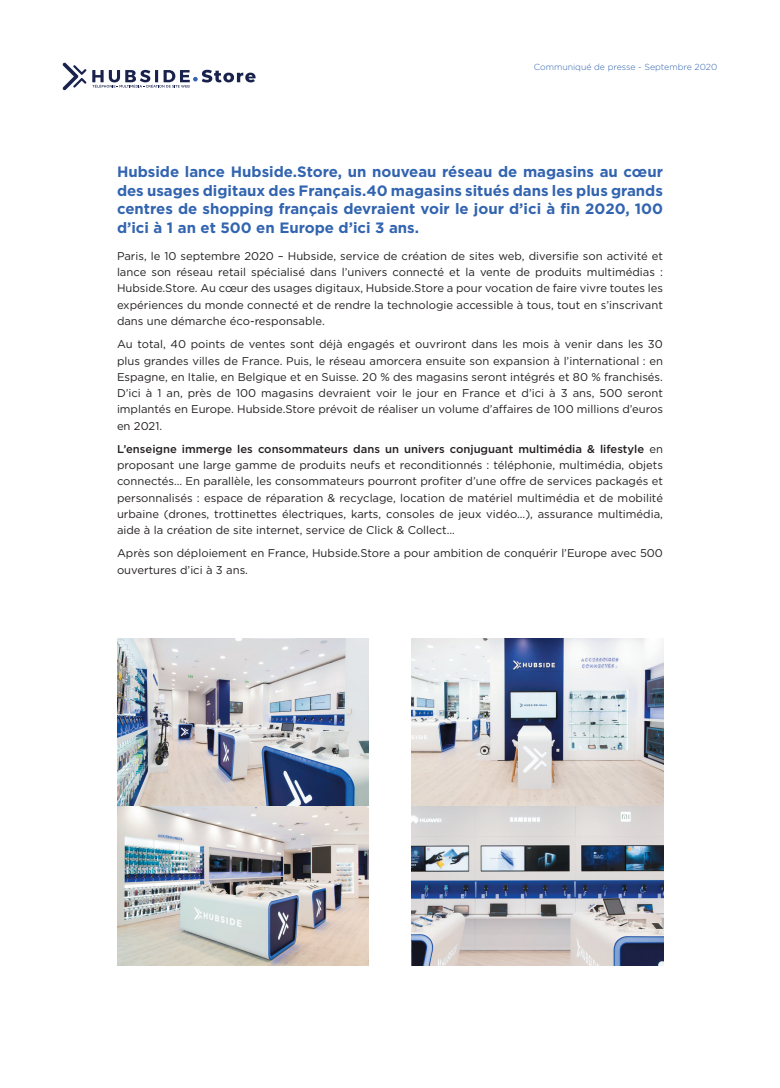
<style>
.page{position:relative;width:780px;height:1088px;background:#fff}
.page>*{position:absolute;margin:0;border:0;box-sizing:border-box;transform-origin:0 0}
.t1{font:700 15px/18.8px "Gotham";color:#3264b0;text-align:justify}
.t2{font:11.25px/16.2px "Gotham";color:#231f20;text-align:justify}
.t3{font:300 8.75px "Gotham";color:#3264b0}
.s1{font-weight:500}
</style>
<div class="page">
<svg style="left:63px;top:63px;width:23px;height:27px"></svg>
<svg style="left:92px;top:70px;width:163px;height:18px"></svg>
<img style="left:117px;top:638px;width:252px;height:327px">
<img style="left:411px;top:638px;width:252px;height:327px">
<p class="t3" style="left:533px;top:61px;width:185px">Communiqué de presse - Septembre 2020</p>
<p class="t1" style="left:117px;top:162px;width:547px">Hubside lance Hubside.Store, un nouveau réseau de magasins au cœur des usages digitaux des Français.40 magasins situés dans les plus grands centres de shopping français devraient voir le jour d’ici à fin 2020, 100 d’ici à 1 an et 500 en Europe d’ici 3 ans.</p>
<p class="t2" style="left:117px;top:248px;width:547px">Paris, le 10 septembre 2020 – Hubside, service de création de sites web, diversifie son activité et lance son réseau retail spécialisé dans l’univers connecté et la vente de produits multimédias :<br>Hubside.Store. Au cœur des usages digitaux, Hubside.Store a pour vocation de faire vivre toutes les expériences du monde connecté et de rendre la technologie accessible à tous, tout en s’inscrivant dans une démarche éco-responsable.</p>
<p class="t2" style="left:117px;top:336px;width:547px">Au total, 40 points de ventes sont déjà engagés et ouvriront dans les mois à venir dans les 30 plus grandes villes de France. Puis, le réseau amorcera ensuite son expansion à l’international : en Espagne, en Italie, en Belgique et en Suisse. 20 % des magasins seront intégrés et 80 % franchisés.<br>D’ici à 1 an, près de 100 magasins devraient voir le jour en France et d’ici à 3 ans, 500 seront implantés en Europe. Hubside.Store prévoit de réaliser un volume d’affaires de 100 millions d’euros en 2021.</p>
<p class="t2" style="left:117px;top:440px;width:547px"><span class="s1">L’enseigne immerge les consommateurs dans un univers conjuguant multimédia &amp; lifestyle</span> en proposant une large gamme de produits neufs et reconditionnés : téléphonie, multimédia, objets connectés… En parallèle, les consommateurs pourront profiter d’une offre de services packagés et personnalisés : espace de réparation &amp; recyclage, location de matériel multimédia et de mobilité urbaine (drones, trottinettes électriques, karts, consoles de jeux vidéo...), assurance multimédia, aide à la création de site internet, service de Click &amp; Collect…</p>
<p class="t2" style="left:117px;top:545px;width:547px">Après son déploiement en France, Hubside.Store a pour ambition de conquérir l’Europe avec 500 ouvertures d’ici à 3 ans.</p>
</div>
